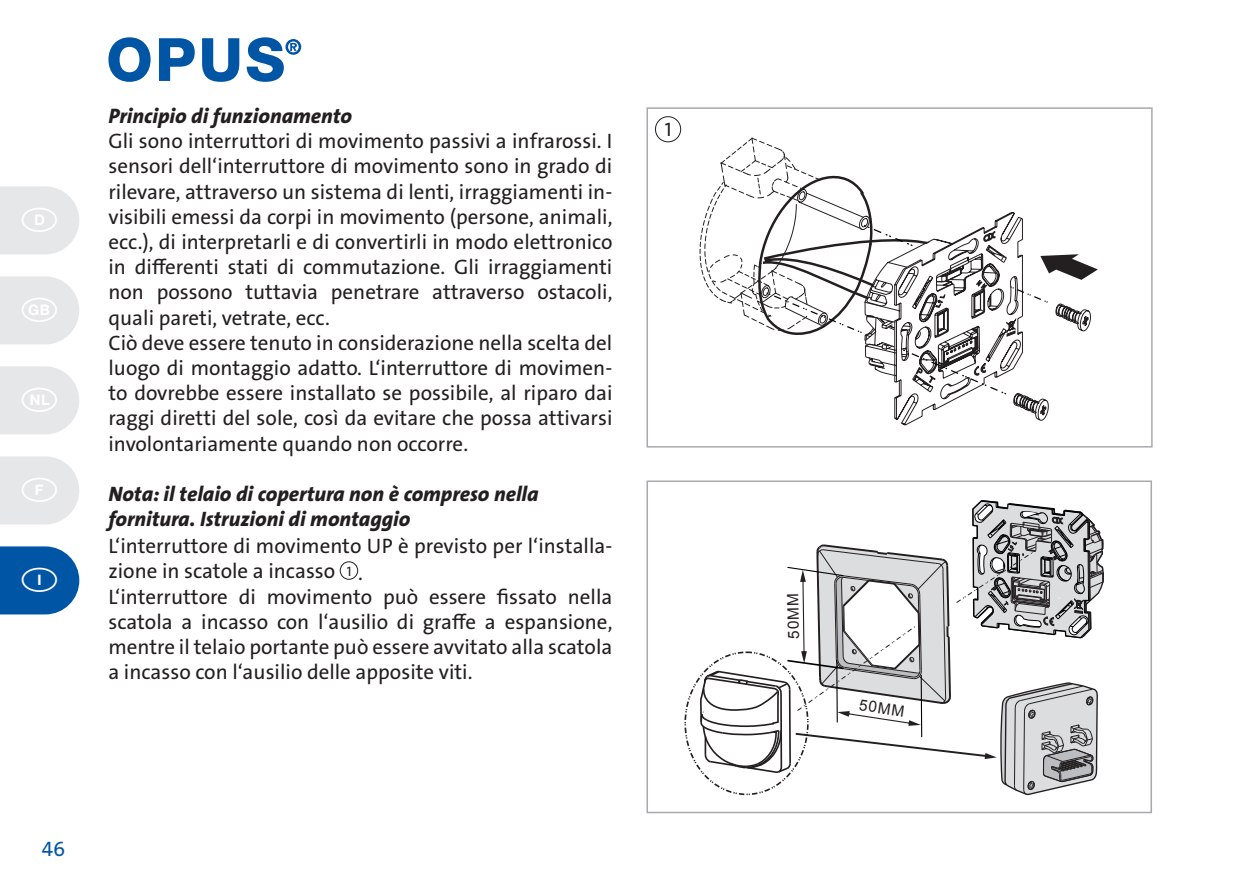
<style>
.page{position:relative;width:1259px;height:893px;background:#fff}
.page>*{position:absolute;margin:0;border:0;box-sizing:border-box;transform-origin:0 0}
.t1{font:21px/25.2px "The Sans LP5 Plain";color:#231f20}
.t2{font:21px/25.2px "The Sans LP8 Ex Bld IT";color:#231f20}
.t3{font:21px "The Sans LP5 Plain";color:#0155a5}
.t4{font:19.5px "The Sans LP5 Plain";color:#231f20}
.t5{font:15.6px "Arial";color:#231f20}
.s1{font-size:13.5px}
</style>
<div class="page">
<svg style="left:108px;top:37px;width:193px;height:45px"></svg>
<div style="left:340px;top:562px;width:18px;height:18px;border:1px solid #231f20;border-radius:50%"></div>
<div style="left:646px;top:480px;width:506px;height:333px;border:2px solid #a8a9ad"></div>
<div style="left:646px;top:107px;width:506px;height:341px;border:2px solid #a8a9ad"></div>
<div style="left:655px;top:116px;width:26px;height:26px;border:1px solid #231f20;border-radius:50%"></div>
<svg style="left:0;top:186px;width:79px;height:68px;background:#e8e9eb"></svg>
<svg style="left:0;top:276px;width:79px;height:68px;background:#e8e9eb"></svg>
<svg style="left:0;top:366px;width:79px;height:68px;background:#e8e9eb"></svg>
<svg style="left:0;top:456px;width:79px;height:68px;background:#e8e9eb"></svg>
<svg style="left:0;top:546px;width:79px;height:68px;background:#1864ad"></svg>
<svg style="left:699px;top:137px;width:399px;height:289px"></svg>
<svg style="left:699px;top:500px;width:405px;height:296px"></svg>
<p class="t2" style="left:108px;top:104px;width:245px">Principio di funzionamento</p>
<p class="t1" style="left:108px;top:129px;width:505px">Gli sono interruttori di movimento passivi a infrarossi. I sensori dell‘interruttore di movimento sono in grado di rilevare, attraverso un sistema di lenti, irraggiamenti in&shy;visibili emessi da corpi in movimento (persone, animali, ecc.), di interpretarli e di convertirli in modo elettronico in differenti stati di commutazione. Gli irraggiamenti non possono tuttavia penetrare attraverso ostacoli, quali pareti, vetrate, ecc.<br>Ciò deve essere tenuto in considerazione nella scelta del luogo di montaggio adatto. L‘interruttore di movimen&shy;to dovrebbe essere installato se possibile, al riparo dai raggi diretti del sole, così da evitare che possa attivarsi involontariamente quando non occorre.</p>
<p class="t2" style="left:108px;top:482px;width:432px">Nota: il telaio di copertura non è compreso nella fornitura. Istruzioni di montaggio</p>
<p class="t1" style="left:108px;top:534px;width:505px">L‘interruttore di movimento UP è previsto per l‘installa&shy;zione in scatole a incasso <span class="s1">1</span> .<br>L‘interruttore di movimento può essere fissato nella scatola a incasso con l‘ausilio di graffe a espansione, mentre il telaio portante può essere avvitato alla scatola a incasso con l‘ausilio delle apposite viti.</p>
<p class="t4" style="left:665px;top:117px;width:8px">1</p>
<p class="t3" style="left:42px;top:835px;width:25px">46</p>
<p class="t5" style="left:783px;top:639px;width:47px;rotate:-91deg">50MM</p>
<p class="t5" style="left:861px;top:694px;width:47px;rotate:9deg">50MM</p>
</div>
